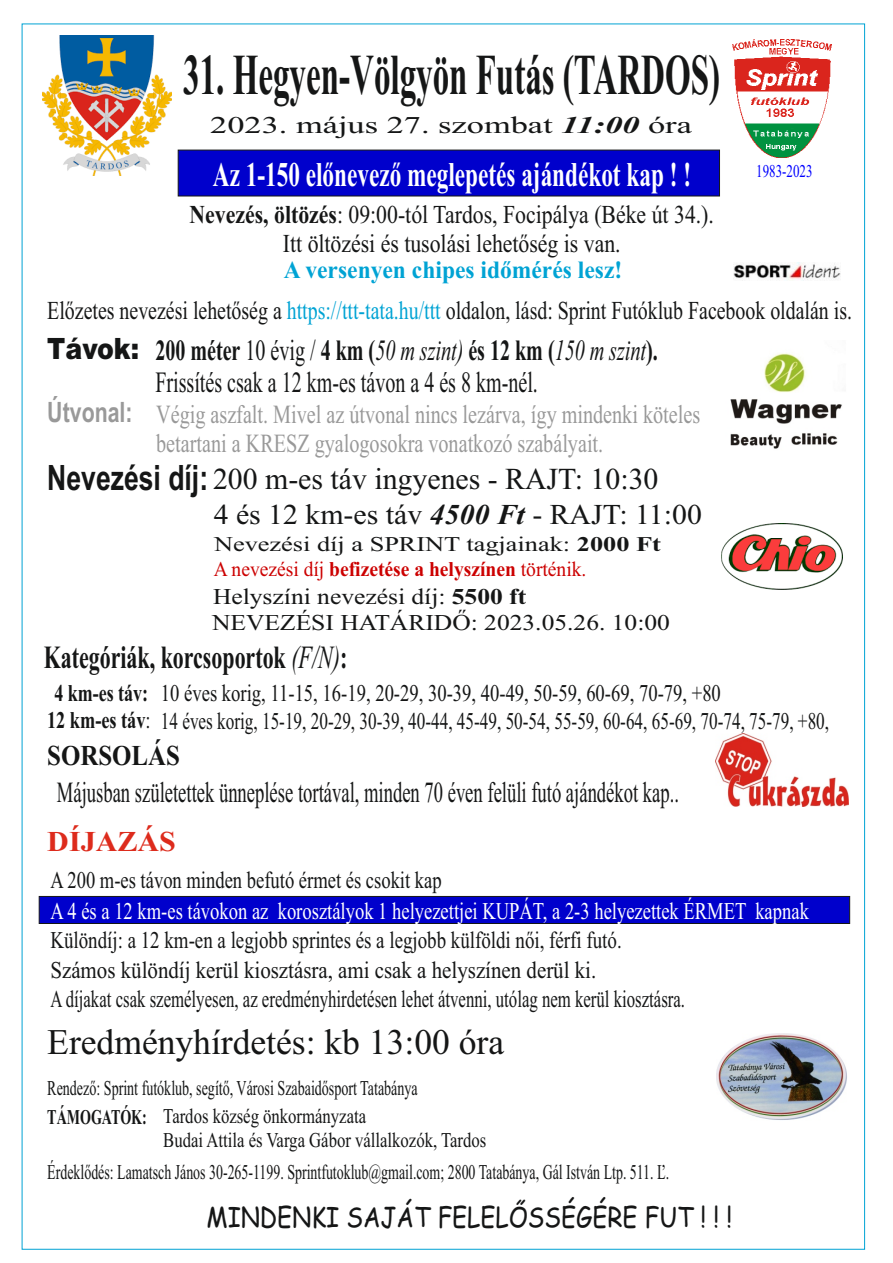
<style>
.page{position:relative;width:893px;height:1263px;background:#fff}
.page>*{position:absolute;margin:0;border:0;box-sizing:border-box;transform-origin:0 0}
.t1{font:700 57.75px "Times New Roman";color:#151616;scale:.57 1}
.t2{font:36px "Times New Roman";color:#151616}
.t3{font:700 34.65px "Times New Roman";color:#fff;scale:.67 1}
.t4{font:700 32.25px "Times New Roman";color:#151616;scale:.68 1}
.t5{font:30.45px "Times New Roman";color:#151616}
.t6{font:29.4px/32.5px "Times New Roman";color:#151616;scale:.68 1}
.t7{font:900 29.4px "Arial";color:#151616;scale:.86 1}
.t8{font:29.25px "Times New Roman";color:#151616;scale:.64 1}
.t9{font:28.8px "Times New Roman";color:#151616;scale:1.04 1}
.t10{font:700 28.65px "Times New Roman";color:#151616;scale:.87 1}
.t11{font:700 28.65px "Times New Roman";color:#dd2b1c;scale:1.05 1}
.t12{font:27.45px "Comic Sans MS";color:#151616;scale:.87 1}
.t13{font:26.1px/29px "Times New Roman";color:#999;text-align:center;scale:.77 1}
.t14{font:25.8px "Times New Roman";color:#151616;scale:.77 1}
.t15{font:25.8px "Times New Roman";color:#151616;scale:.84 1}
.t16{font:700 24.75px "Times New Roman";color:#00a3d4;scale:.95 1}
.t17{font:24.15px "Times New Roman";color:#151616;scale:.69 1}
.t18{font:24px "Times New Roman";color:#151616;scale:.76 1}
.t19{font:24px "Times New Roman";color:#fff;scale:.77 1}
.t20{font:24px "Times New Roman";color:#151616;scale:.79 1}
.t21{font:24px "Times New Roman";color:#151616;scale:.78 1}
.t22{font:24px "Times New Roman";color:#151616;scale:.87 1}
.t23{font:24px "Times New Roman";color:#151616;scale:.77 1}
.t24{font:24px "Times New Roman";color:#151616;scale:1.43 1}
.t25{font:700 24px "Times New Roman";color:#151616;scale:.75 1}
.t26{font:22.5px "Times New Roman";color:#151616;scale:1.13 1}
.t27{font:21px "Times New Roman";color:#151616;scale:.66 1}
.t28{font:21px/23.9px "Times New Roman";color:#151616;scale:.8 1}
.t29{font:21px "Times New Roman";color:#151616;scale:.67 1}
.t30{font:21px "Times New Roman";color:#c00;scale:.93 1}
.t31{font:21px "Times New Roman";color:#151616;scale:1.26 1}
.t32{font:18px "Times New Roman";color:#00f;scale:.72 1}
.s1{font-weight:700;font-style:italic}
.s2{font-weight:700}
.s3{color:#00a3d4}
.s4{font-style:italic}
.s5{font-family:"Arial";font-weight:700;font-size:28.05px}
.s6{font-family:"Arial";font-weight:700;font-size:34.95px}
.s7{font-weight:400;font-style:italic}
</style>
<div class="page">
<svg style="left:39px;top:896px;width:811px;height:28px;background:#0101be"></svg>
<img style="left:721px;top:524px;width:122px;height:65px">
<img style="left:717px;top:1033px;width:130px;height:87px">
<img style="left:715px;top:733px;width:133px;height:74px">
<img style="left:733px;top:39px;width:98px;height:118px">
<img style="left:730px;top:353px;width:112px;height:96px">
<div style="left:178px;top:150px;width:542px;height:46px;background:#00c"></div>
<img style="left:733px;top:262px;width:107px;height:18px">
<img style="left:42px;top:35px;width:130px;height:141px">
<h1 class="t1" style="left:183px;top:55px;width:943px">31. Hegyen-Völgyön Futás (TARDOS)</h1>
<p class="t24" style="left:210px;top:116px;width:338px">2023. május 27. szombat <span class="s1">11:00</span> óra</p>
<h3 class="t3" style="left:213px;top:162px;width:715px">Az 1-150 előnevező meglepetés ajándékot kap ! !</h3>
<p class="t15" style="left:190px;top:205px;width:626px"><span class="s2">Nevezés, öltözés</span>: 09:00-tól Tardos, Focipálya (Béke út 34.).</p>
<p class="t15" style="left:283px;top:234px;width:404px">Itt öltözési és tusolási lehetőség is van.</p>
<p class="t16" style="left:284px;top:261px;width:358px">A versenyen chipes időmérés lesz!</p>
<p class="t32" style="left:756px;top:165px;width:80px">1983-2023</p>
<p class="t14" style="left:47px;top:301px;width:1047px">Előzetes nevezési lehetőség a <span class="s3">https://ttt-tata.hu/ttt</span> oldalon, lásd: Sprint Futóklub Facebook oldalán is.</p>
<p class="t7" style="left:47px;top:338px;width:108px">Távok:</p>
<p class="t6" style="left:155px;top:337px;width:740px"><span class="s2">200 méter</span> 10 évig / <span class="s2">4 km (</span><span class="s4">50 m szint)</span> <span class="s2">és 12 km (</span><span class="s4">150 m szint</span><span class="s2">).<br></span>Frissítés csak a 12 km-es távon a 4 és 8 km-nél.</p>
<p class="t13" style="left:47px;top:402px;width:849px"><span class="s5">Útvonal:</span> Végig aszfalt. Mivel az útvonal nincs lezárva, így mindenki köteles betartani a KRESZ gyalogosokra vonatkozó szabályait.</p>
<p class="t5" style="left:47px;top:468px;width:613px"><span class="s6">Nevezési díj:</span> 200 m-es táv ingyenes - RAJT: 10:30</p>
<p class="t9" style="left:214px;top:504px;width:471px">4 és 12 km-es táv <span class="s1">4500 Ft</span> - RAJT: 11:00</p>
<p class="t31" style="left:214px;top:537px;width:356px">Nevezési díj a SPRINT tagjainak: <span class="s2">2000 Ft</span></p>
<p class="t30" style="left:214px;top:562px;width:402px">A nevezési díj <span class="s2">befizetése a helyszínen</span> történik.</p>
<p class="t26" style="left:213px;top:588px;width:279px">Helyszíni nevezési díj: <span class="s2">5500 ft</span></p>
<p class="t26" style="left:212px;top:615px;width:407px">NEVEZÉSI HATÁRIDŐ: 2023.05.26. 10:00</p>
<p class="t4" style="left:44px;top:646px;width:448px">Kategóriák, korcsoportok <span class="s7">(F/N)</span>:</p>
<p class="t25" style="left:54px;top:684px;width:127px">4 km-es táv:</p>
<p class="t21" style="left:161px;top:684px;width:719px">10 éves korig, 11-15, 16-19, 20-29, 30-39, 40-49, 50-59, 60-69, 70-79, +80</p>
<p class="t18" style="left:47px;top:712px;width:1030px"><span class="s2">12 km-es táv</span>: 14 éves korig, 15-19, 20-29, 30-39, 40-44, 45-49, 50-54, 55-59, 60-64, 65-69, 70-74, 75-79, +80,</p>
<p class="t10" style="left:47px;top:745px;width:154px">SORSOLÁS</p>
<p class="t8" style="left:57px;top:781px;width:973px">Májusban születettek ünneplése tortával, minden 70 éven felüli futó ajándékot kap..</p>
<p class="t11" style="left:47px;top:832px;width:124px">DÍJAZÁS</p>
<p class="t23" style="left:50px;top:871px;width:510px">A 200 m-es távon minden befutó érmet és csokit kap</p>
<p class="t19" style="left:50px;top:902px;width:987px">A 4 és a 12 km-es távokon az korosztályok 1 helyezettjei KUPÁT, a 2-3 helyezettek ÉRMET kapnak</p>
<p class="t20" style="left:50px;top:931px;width:725px">Különdíj: a 12 km-en a legjobb sprintes és a legjobb külföldi női, férfi futó.</p>
<p class="t22" style="left:50px;top:961px;width:629px">Számos különdíj kerül kiosztásra, ami csak a helyszínen derül ki.</p>
<p class="t17" style="left:50px;top:990px;width:921px">A díjakat csak személyesen, az eredményhirdetésen lehet átvenni, utólag nem kerül kiosztásra.</p>
<h2 class="t2" style="left:47px;top:1029px;width:458px">Eredményhírdetés: kb 13:00 óra</h2>
<p class="t29" style="left:47px;top:1080px;width:554px">Rendező: Sprint futóklub, segítő, Városi Szabaidősport Tatabánya</p>
<p class="t28" style="left:163px;top:1106px;width:405px;text-indent:-116px"><span class="s2">TÁMOGATÓK:</span> Tardos község önkormányzata<br>Budai Attila és Varga Gábor vállalkozók, Tardos</p>
<p class="t27" style="left:47px;top:1165px;width:944px">Érdeklődés: Lamatsch János 30-265-1199. Sprintfutoklub@gmail.com; 2800 Tatabánya, Gál István Ltp. 511. Ľ.</p>
<p class="t12" style="left:206px;top:1205px;width:606px">MINDENKI SAJÁT FELELŐSSÉGÉRE FUT ! ! !</p>
</div>
